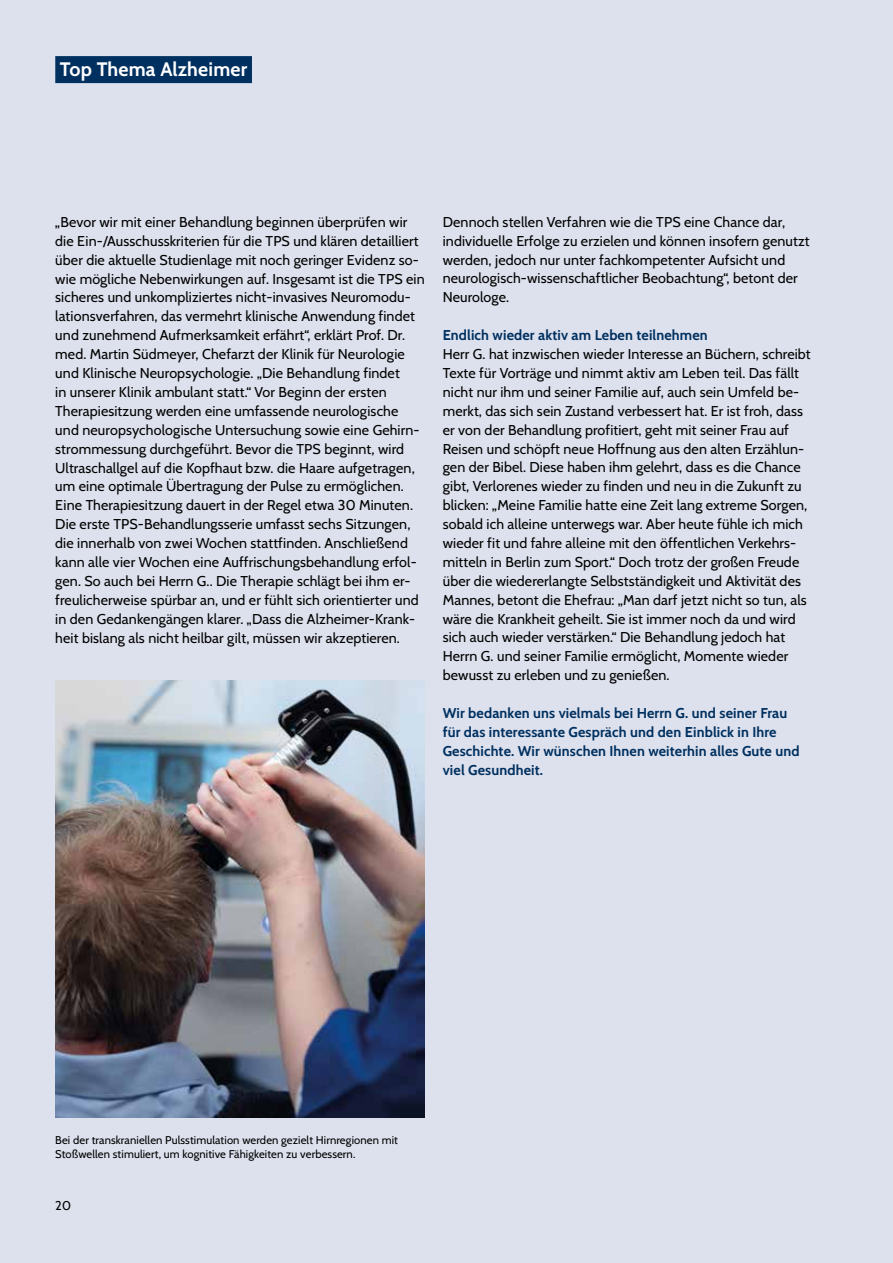
<style>
.page{position:relative;width:893px;height:1263px;background:#dde1ed}
.page>*{position:absolute;margin:0;border:0;box-sizing:border-box;transform-origin:0 0}
.t1{font:700 19.5px "Cabin";letter-spacing:.01em;color:#fff}
.t2{font:14.25px/18.9px "Cabin";letter-spacing:.01em;color:#000}
.t3{font:700 14.25px/18.9px "Cabin";letter-spacing:.01em;color:#003060}
.t4{font:12.75px "Cabin";color:#000}
.t5{font:11.25px/14.2px "Cabin";letter-spacing:.01em;color:#000}
</style>
<div class="page">
<img style="left:55px;top:681px;width:370px;height:436px">
<div style="left:55px;top:56px;width:197px;height:27px;background:#003060"></div>
<h1 class="t1" style="left:60px;top:53px;width:189px">Top Thema Alzheimer</h1>
<p class="t2" style="left:55px;top:211px;width:371px">„Bevor wir mit einer Behandlung beginnen überprüfen wir die Ein-/Ausschusskriterien für die TPS und klären detailliert über die aktuelle Studienlage mit noch geringer Evidenz so&shy;wie mögliche Nebenwirkungen auf. Insgesamt ist die TPS ein sicheres und unkompliziertes nicht-invasives Neuromodu&shy;lationsverfahren, das vermehrt klinische Anwendung findet und zunehmend Aufmerksamkeit erfährt“, erklärt Prof. Dr. med. Martin Südmeyer, Chefarzt der Klinik für Neurologie und Klinische Neuropsychologie. „Die Behandlung findet<br>in unserer Klinik ambulant statt.“ Vor Beginn der ersten Therapiesitzung werden eine umfassende neurologische und neuropsychologische Untersuchung sowie eine Gehirn&shy;strommessung durchgeführt. Bevor die TPS beginnt, wird Ultraschallgel auf die Kopfhaut bzw. die Haare aufgetragen, um eine optimale Übertragung der Pulse zu ermöglichen.<br>Eine Therapiesitzung dauert in der Regel etwa 30 Minuten.<br>Die erste TPS-Behandlungsserie umfasst sechs Sitzungen, die innerhalb von zwei Wochen stattfinden. Anschließend kann alle vier Wochen eine Auffrischungsbehandlung erfol&shy;gen. So auch bei Herrn G.. Die Therapie schlägt bei ihm er&shy;freulicherweise spürbar an, und er fühlt sich orientierter und in den Gedankengängen klarer. „Dass die Alzheimer-Krank&shy;heit bislang als nicht heilbar gilt, müssen wir akzeptieren.</p>
<p class="t2" style="left:443px;top:211px;width:368px">Dennoch stellen Verfahren wie die TPS eine Chance dar, individuelle Erfolge zu erzielen und können insofern genutzt werden, jedoch nur unter fachkompetenter Aufsicht und neurologisch-wissenschaftlicher Beobachtung“, betont der Neurologe.</p>
<p class="t3" style="left:443px;top:325px;width:267px">Endlich wieder aktiv am Leben teilnehmen</p>
<p class="t2" style="left:443px;top:344px;width:369px">Herr G. hat inzwischen wieder Interesse an Büchern, schreibt Texte für Vorträge und nimmt aktiv am Leben teil. Das fällt nicht nur ihm und seiner Familie auf, auch sein Umfeld be&shy;merkt, das sich sein Zustand verbessert hat. Er ist froh, dass er von der Behandlung profitiert, geht mit seiner Frau auf Reisen und schöpft neue Hoffnung aus den alten Erzählun&shy;gen der Bibel. Diese haben ihm gelehrt, dass es die Chance gibt, Verlorenes wieder zu finden und neu in die Zukunft zu blicken: „Meine Familie hatte eine Zeit lang extreme Sorgen, sobald ich alleine unterwegs war. Aber heute fühle ich mich wieder fit und fahre alleine mit den öffentlichen Verkehrs&shy;mitteln in Berlin zum Sport.“ Doch trotz der großen Freude über die wiedererlangte Selbstständigkeit und Aktivität des Mannes, betont die Ehefrau: „Man darf jetzt nicht so tun, als wäre die Krankheit geheilt. Sie ist immer noch da und wird sich auch wieder verstärken.“ Die Behandlung jedoch hat Herrn G. und seiner Familie ermöglicht, Momente wieder bewusst zu erleben und zu genießen.</p>
<p class="t3" style="left:443px;top:703px;width:358px">Wir bedanken uns vielmals bei Herrn G. und seiner Frau für das interessante Gespräch und den Einblick in Ihre Geschichte. Wir wünschen Ihnen weiterhin alles Gute und viel Gesundheit.</p>
<p class="t5" style="left:55px;top:1132px;width:344px">Bei der transkraniellen Pulsstimulation werden gezielt Hirnregionen mit<br>Stoßwellen stimuliert, um kognitive Fähigkeiten zu verbessern.</p>
<p class="t4" style="left:55px;top:1195px;width:17px">20</p>
</div>
